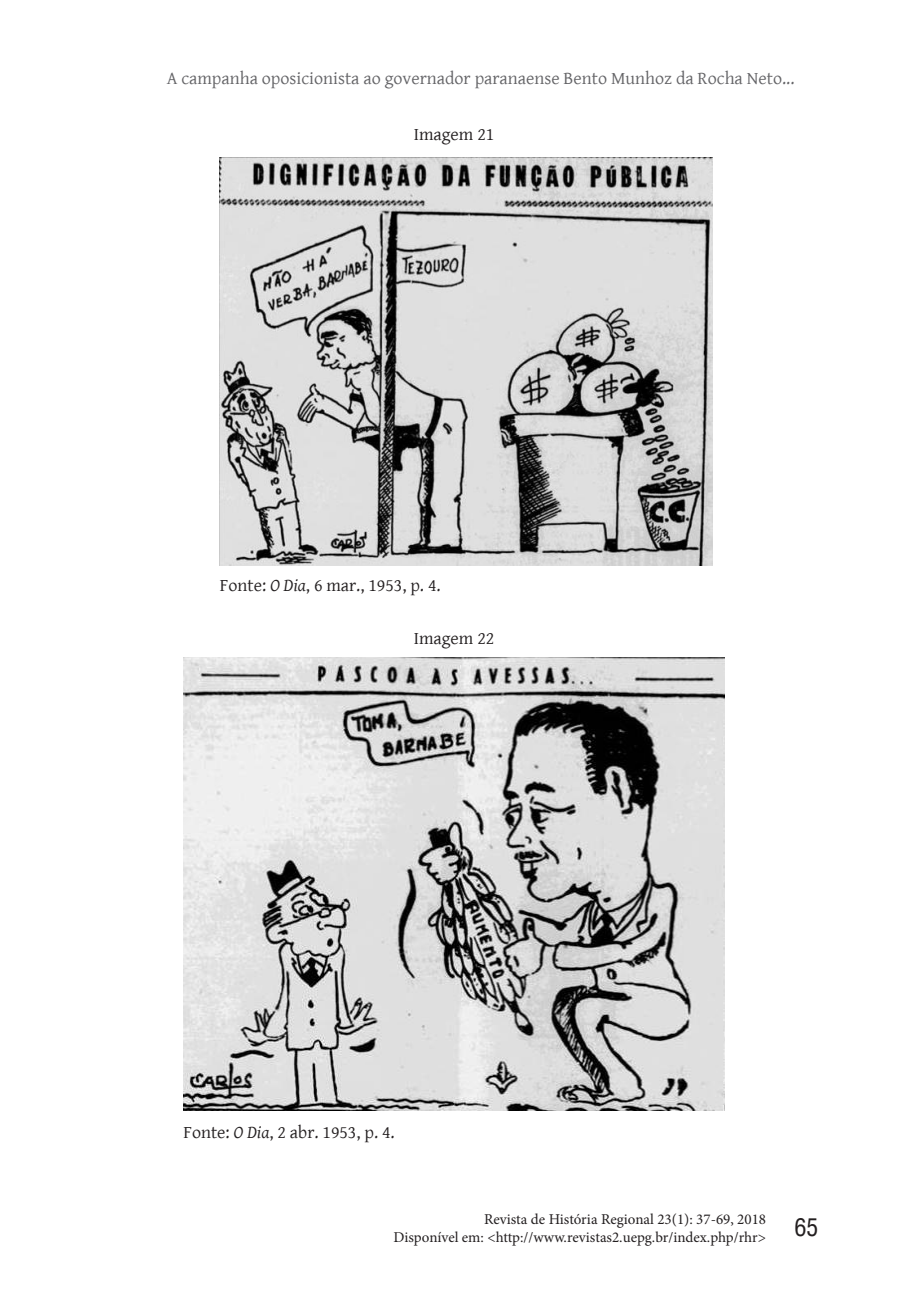
<style>
.page{position:relative;width:908px;height:1304px;background:#fff}
.page>*{position:absolute;margin:0;border:0;box-sizing:border-box;transform-origin:0 0}
.t1{font:18px "Gentium Basic";color:#636366}
.t2{font:18px "Gentium Basic";color:#231f20}
.t3{font:15px/18px "Minion Pro";color:#231f20}
.s1{font-style:italic}
</style>
<div class="page">
<img style="left:220px;top:157px;width:492px;height:408px">
<img style="left:183px;top:657px;width:541px;height:454px">
<p class="t1" style="left:167px;top:65px;width:629px">A campanha oposicionista ao governador paranaense Bento Munhoz da Rocha Neto...</p>
<p class="t2" style="left:413px;top:121px;width:82px">Imagem 21</p>
<p class="t2" style="left:220px;top:572px;width:222px">Fonte: <span class="s1">O Dia</span>, 6 mar., 1953, p. 4.</p>
<p class="t2" style="left:413px;top:624px;width:82px">Imagem 22</p>
<p class="t2" style="left:183px;top:1119px;width:213px">Fonte: <span class="s1">O Dia</span>, 2 abr. 1953, p. 4.</p>
<p class="t3" style="left:393px;top:1210px;width:426px;text-indent:90px">Revista de História Regional 23(1): 37-69, 2018<br>Disponível em: &lt;http://www.revistas2.uepg.br/index.php/rhr&gt; <sup>65</sup></p>
</div>
